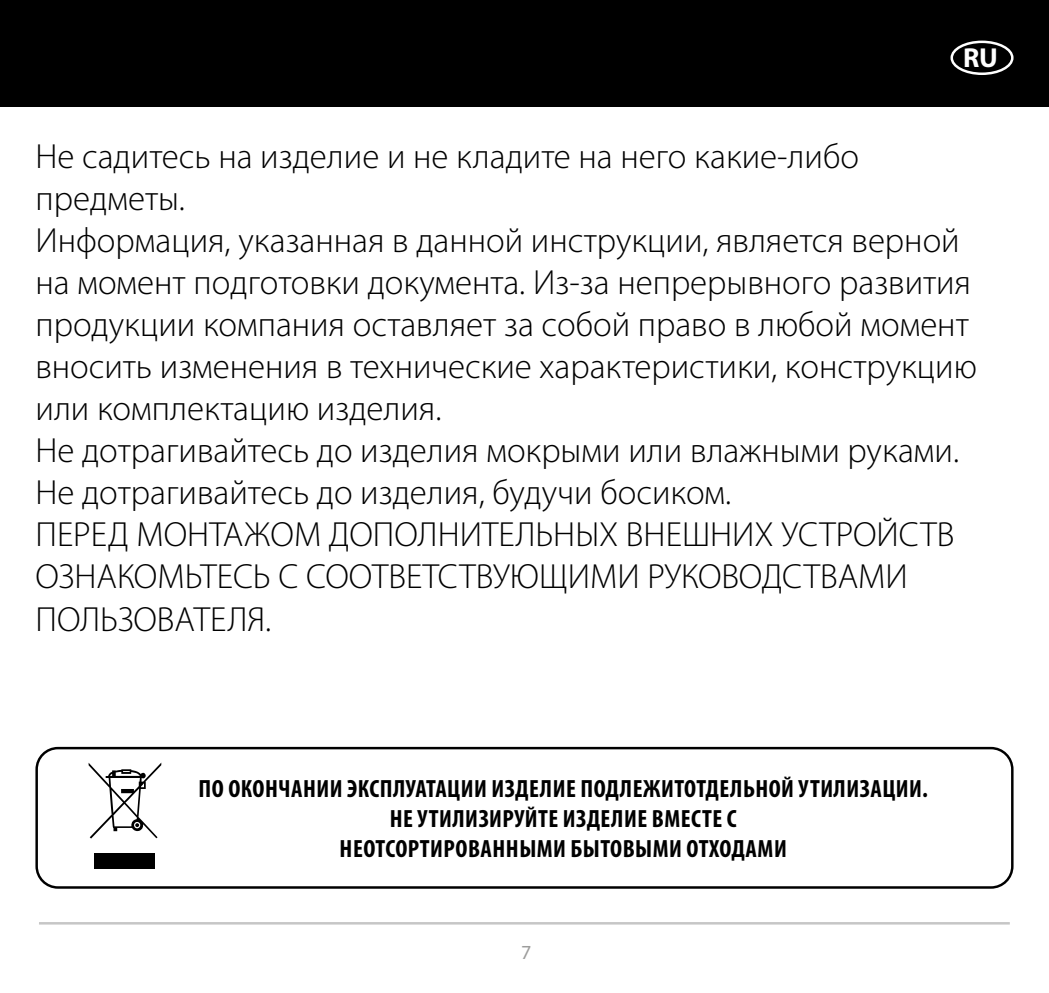
<style>
.page{position:relative;width:1049px;height:993px;background:#fff}
.page>*{position:absolute;margin:0;border:0;box-sizing:border-box;transform-origin:0 0}
.t1{font:300 35px/42px "Myriad Pro";color:#000}
.t2{font:700 27.5px "Myriad Pro";color:#fff}
.t3{font:700 condensed 25px/30px "Myriad Pro";letter-spacing:.02em;color:#000;text-align:center}
.t4{font:20px "Myriad Pro";color:#9d9d9c}
</style>
<div class="page">
<hr style="left:39px;top:921px;width:971px;height:3px;background:#c6c6c6">
<div style="left:0;top:0;width:1049px;height:106px;background:#000"></div>
<div style="left:950px;top:41px;width:63px;height:34px;border:2px solid #fff;border-radius:50%"></div>
<div style="left:35px;top:746px;width:978px;height:142px;border:2px solid #000;border-radius:21px"></div>
<svg style="left:89px;top:763px;width:72px;height:75px"></svg>
<div style="left:95px;top:853px;width:60px;height:15px;background:#000"></div>
<p class="t2" style="left:963px;top:40px;width:36px">RU</p>
<p class="t1" style="left:35px;top:136px;width:943px">Не садитесь на изделие и не кладите на него какие-либо предметы.<br>Информация, указанная в данной инструкции, является верной на момент подготовки документа. Из-за непрерывного развития продукции компания оставляет за собой право в любой момент вносить изменения в технические характеристики, конструкцию или комплектацию изделия.<br>Не дотрагивайтесь до изделия мокрыми или влажными руками.<br>Не дотрагивайтесь до изделия, будучи босиком.<br>ПЕРЕД МОНТАЖOМ ДОПОЛНИТЕЛЬНЫХ ВНЕШНИХ УСТРОЙСТВ ОЗНАКОМЬТЕСЬ С СООТВЕТСТВУЮЩИМИ РУКОВОДСТВАМИ ПОЛЬЗОВАТЕЛЯ.</p>
<p class="t3" style="left:199px;top:773px;width:731px">ПО ОКОНЧАНИИ ЭКСПЛУАТАЦИИ ИЗДЕЛИЕ ПОДЛЕЖИТОТДЕЛЬНОЙ УТИЛИЗАЦИИ.<br>НЕ УТИЛИЗИРУЙТЕ ИЗДЕЛИЕ ВМЕСТЕ С<br>НЕОТСОРТИРОВАННЫМИ БЫТОВЫМИ ОТХОДАМИ</p>
<p class="t4" style="left:521px;top:939px;width:12px">7</p>
</div>
